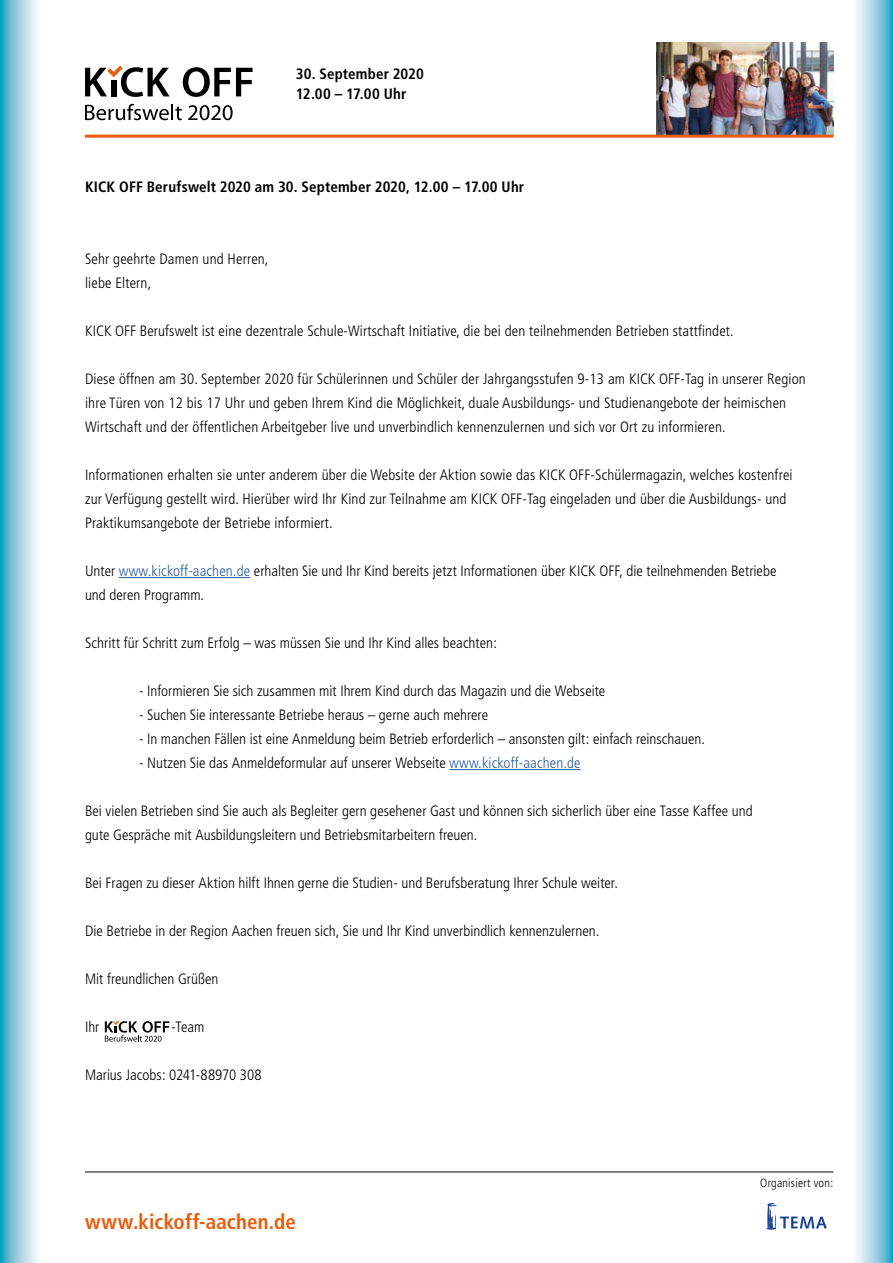
<style>
.page{position:relative;width:893px;height:1263px;background:#fff}
.page>*{position:absolute;margin:0;border:0;box-sizing:border-box;transform-origin:0 0}
.t1{font:700 condensed 21px "Frutiger";letter-spacing:.005em;color:#ea5b0b}
.t2{font:300 condensed 15px/24px "Frutiger";letter-spacing:.01em;color:#000}
.t3{font:700 condensed 15px/20px "Frutiger";letter-spacing:.01em;color:#000}
.t4{font:300 condensed 12px "Frutiger";letter-spacing:.02em;color:#000}
.s1{color:#275b9b}
</style>
<div class="page">
<svg style="left:856px;top:0;width:37px;height:1263px;background:#99d0e1"></svg>
<svg style="left:0;top:0;width:38px;height:1263px;background:#95cee0"></svg>
<img style="left:657px;top:43px;width:176px;height:92px">
<hr style="left:119px;top:577px;width:131px;height:1px;background:#275b9b">
<hr style="left:449px;top:769px;width:132px;height:1px;background:#275b9b">
<hr style="left:85px;top:135px;width:748px;height:3px;background:#ea5b0b">
<hr style="left:85px;top:1171px;width:748px;height:1px;background:#000">
<svg style="left:183px;top:67px;width:70px;height:30px"></svg>
<svg style="left:85px;top:104px;width:97px;height:16px"></svg>
<svg style="left:188px;top:105px;width:45px;height:15px"></svg>
<svg style="left:85px;top:66px;width:85px;height:31px"></svg>
<svg style="left:105px;top:1020px;width:64px;height:21px"></svg>
<svg style="left:765px;top:1203px;width:62px;height:27px"></svg>
<p class="t3" style="left:296px;top:64px;width:129px">30. September 2020<br>12.00 – 17.00 Uhr</p>
<p class="t3" style="left:85px;top:177px;width:441px">KICK OFF Berufswelt 2020 am 30. September 2020, 12.00 – 17.00 Uhr</p>
<p class="t2" style="left:85px;top:247px;width:185px">Sehr geehrte Damen und Herren, liebe Eltern,</p>
<p class="t2" style="left:85px;top:319px;width:650px">KICK OFF Berufswelt ist eine dezentrale Schule-Wirtschaft Initiative, die bei den teilnehmenden Betrieben stattfindet.</p>
<p class="t2" style="left:85px;top:367px;width:722px">Diese öffnen am 30. September 2020 für Schülerinnen und Schüler der Jahrgangsstufen 9-13 am KICK OFF-Tag in unserer Region ihre Türen von 12 bis 17 Uhr und geben Ihrem Kind die Möglichkeit, duale Ausbildungs- und Studienangebote der heimischen<br>Wirtschaft und der öffentlichen Arbeitgeber live und unverbindlich kennenzulernen und sich vor Ort zu informieren.</p>
<p class="t2" style="left:85px;top:463px;width:709px">Informationen erhalten sie unter anderem über die Website der Aktion sowie das KICK OFF-Schülermagazin, welches kostenfrei zur Verfügung gestellt wird. Hierüber wird Ihr Kind zur Teilnahme am KICK OFF-Tag eingeladen und über die Ausbildungs- und<br>Praktikumsangebote der Betriebe informiert.</p>
<p class="t2" style="left:85px;top:559px;width:693px">Unter <span class="s1">www.kickoff-aachen.de</span> erhalten Sie und Ihr Kind bereits jetzt Informationen über KICK OFF, die teilnehmenden Betriebe und deren Programm.</p>
<p class="t2" style="left:85px;top:631px;width:413px">Schritt für Schritt zum Erfolg – was müssen Sie und Ihr Kind alles beachten:</p>
<p class="t2" style="left:139px;top:679px;width:468px">- Informieren Sie sich zusammen mit Ihrem Kind durch das Magazin und die Webseite</p>
<p class="t2" style="left:139px;top:703px;width:351px">- Suchen Sie interessante Betriebe heraus – gerne auch mehrere</p>
<p class="t2" style="left:139px;top:727px;width:567px">- In manchen Fällen ist eine Anmeldung beim Betrieb erforderlich – ansonsten gilt: einfach reinschauen.</p>
<p class="t2" style="left:139px;top:751px;width:443px">- Nutzen Sie das Anmeldeformular auf unserer Webseite <span class="s1">www.kickoff-aachen.de</span></p>
<p class="t2" style="left:85px;top:799px;width:669px">Bei vielen Betrieben sind Sie auch als Begleiter gern gesehener Gast und können sich sicherlich über eine Tasse Kaffee und gute Gespräche mit Ausbildungsleitern und Betriebsmitarbeitern freuen.</p>
<p class="t2" style="left:85px;top:871px;width:534px">Bei Fragen zu dieser Aktion hilft Ihnen gerne die Studien- und Berufsberatung Ihrer Schule weiter.</p>
<p class="t2" style="left:85px;top:919px;width:516px">Die Betriebe in der Region Aachen freuen sich, Sie und Ihr Kind unverbindlich kennenzulernen.</p>
<p class="t2" style="left:85px;top:967px;width:135px">Mit freundlichen Grüßen</p>
<p class="t2" style="left:85px;top:1015px;width:16px">Ihr</p>
<p class="t2" style="left:171px;top:1015px;width:34px">-Team</p>
<p class="t2" style="left:85px;top:1063px;width:178px">Marius Jacobs: 0241-88970 308</p>
<h1 class="t1" style="left:85px;top:1209px;width:212px">www.kickoff-aachen.de</h1>
<p class="t4" style="left:760px;top:1176px;width:75px">Organisiert von:</p>
</div>
